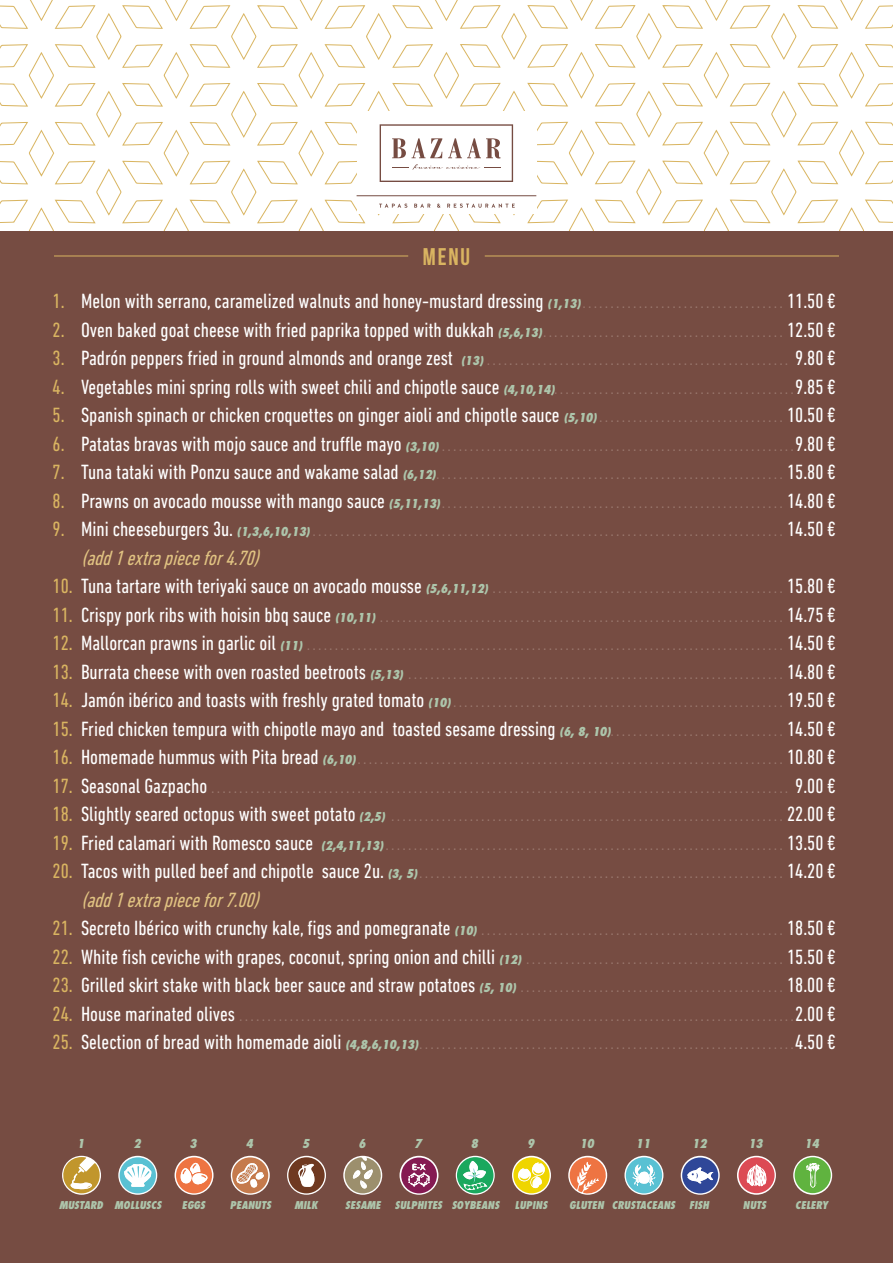
<style>
.page{position:relative;width:893px;height:1263px;background:#764c42}
.page>*{position:absolute;margin:0;border:0;box-sizing:border-box;transform-origin:0 0}
.t1{font:700 24px "Bebas Neue";color:#d9b461}
.t2{font:condensed 21px/28.5px "DIN Next LT Pro";color:#fff}
.t3{font:condensed 21px/28.5px "DIN Next LT Pro";color:#d9b461;text-align:justify}
.t4{font:italic condensed 21px "DIN Next LT Pro";color:#e1c382}
.t5{font:condensed 15px/28.5px "DIN Next LT Pro";color:#9a786e;text-align:justify}
.t6{font:italic 800 condensed 12px "Futura Std";color:#adc5ab}
.t7{font:italic 800 condensed 10.5px "Futura Std";color:#adc5ab}
.s1{font-family:"Futura Std";font-weight:800;font-style:italic;font-size:12px;color:#adc5ab}
.s2{font-size:15px;color:#9a786e}
.s3{font-size:21px;color:#fff}
.s4{font-style:italic;color:#e1c382}
</style>
<div class="page">
<hr style="left:485px;top:256px;width:354px;height:1px;background:#d9b461">
<svg style="left:0;top:0;width:893px;height:230px;background:#fbf9f4"></svg>
<hr style="left:357px;top:195px;width:179px;height:1px;background:#764c42">
<hr style="left:54px;top:256px;width:354px;height:1px;background:#d9b461">
<svg style="left:568px;top:1155px;width:40px;height:40px"></svg>
<svg style="left:400px;top:1156px;width:38px;height:39px"></svg>
<svg style="left:401px;top:1157px;width:36px;height:36px"></svg>
<svg style="left:624px;top:1156px;width:39px;height:39px"></svg>
<svg style="left:626px;top:1157px;width:36px;height:36px"></svg>
<svg style="left:343px;top:1156px;width:39px;height:39px"></svg>
<svg style="left:344px;top:1157px;width:39px;height:37px"></svg>
<svg style="left:793px;top:1156px;width:39px;height:39px"></svg>
<svg style="left:795px;top:1157px;width:36px;height:36px"></svg>
<svg style="left:681px;top:1156px;width:39px;height:39px"></svg>
<svg style="left:682px;top:1157px;width:36px;height:36px"></svg>
<svg style="left:62px;top:1156px;width:39px;height:39px"></svg>
<svg style="left:62px;top:1157px;width:39px;height:37px"></svg>
<svg style="left:287px;top:1156px;width:39px;height:39px"></svg>
<svg style="left:288px;top:1157px;width:37px;height:36px"></svg>
<svg style="left:456px;top:1156px;width:39px;height:39px"></svg>
<svg style="left:457px;top:1157px;width:37px;height:36px"></svg>
<svg style="left:737px;top:1156px;width:39px;height:39px"></svg>
<svg style="left:738px;top:1157px;width:37px;height:36px"></svg>
<svg style="left:175px;top:1156px;width:38px;height:39px"></svg>
<svg style="left:176px;top:1157px;width:36px;height:36px"></svg>
<svg style="left:512px;top:1156px;width:39px;height:39px"></svg>
<svg style="left:513px;top:1157px;width:37px;height:36px"></svg>
<svg style="left:118px;top:1156px;width:39px;height:39px"></svg>
<svg style="left:120px;top:1157px;width:36px;height:36px"></svg>
<svg style="left:231px;top:1156px;width:39px;height:39px"></svg>
<svg style="left:232px;top:1157px;width:36px;height:36px"></svg>
<h2 class="t3" style="left:53px;top:287px;width:11px">1.<br>2.<br>3.<br>4.<br>5.<br>6.<br>7.<br>8.<br>9.</h2>
<h2 class="t3" style="left:53px;top:572px;width:19px">10.<br>11.<br>12.<br>13.<br>14.<br>15.<br>16.<br>17.<br>18.<br>19.<br>20.</h2>
<h2 class="t3" style="left:53px;top:914px;width:19px">21.<br>22.<br>23.<br>24.<br>25.</h2>
<h1 class="t1" style="left:423px;top:243px;width:49px">MENU</h1>
<p class="t2" style="left:81px;top:287px;width:756px">Melon with serrano, caramelized walnuts and honey-mustard dressing <span class="s1">(1,13)</span> <span class="s2">. . . . . . . . . . . . . . . . . . . . . . . . . . . . . . . . . . . .</span> 11.50 €<br>Oven baked goat cheese with fried paprika topped with dukkah <span class="s1">(5,6,13)</span> <span class="s2">. . . . . . . . . . . . . . . . . . . . . . . . . . . . . . . . . . . . . . . . . . .</span> 12.50 €</p>
<p class="t5" style="left:81px;top:346px;width:756px"><span class="s3">Padrón peppers fried in ground almonds and orange zest</span> <span class="s1">(13)</span> . . . . . . . . . . . . . . . . . . . . . . . . . . . . . . . . . . . . . . . . . . . . . . . . . . . . . . <span class="s3">9.80 €</span></p>
<p class="t2" style="left:81px;top:372px;width:756px">Vegetables mini spring rolls with sweet chili and chipotle sauce <span class="s1">(4,10,14)</span> <span class="s2">. . . . . . . . . . . . . . . . . . . . . . . . . . . . . . . . . . . . . . . . . .</span> 9.85 €<br>Spanish spinach or chicken croquettes on ginger aioli and chipotle sauce <span class="s1">(5,10)</span> <span class="s2">. . . . . . . . . . . . . . . . . . . . . . . . . . . . . . . . .</span> 10.50 €</p>
<p class="t5" style="left:81px;top:431px;width:756px"><span class="s3">Patatas bravas with mojo sauce and truffle mayo</span> <span class="s1">(3,10)</span> . . . . . . . . . . . . . . . . . . . . . . . . . . . . . . . . . . . . . . . . . . . . . . . . . . . . . . . . . . . . . . <span class="s3">9.80 € Tuna tataki with Ponzu sauce and wakame salad</span> <span class="s1">(6,12)</span> . . . . . . . . . . . . . . . . . . . . . . . . . . . . . . . . . . . . . . . . . . . . . . . . . . . . . . . . . . . . . . <span class="s3">15.80 € Prawns on avocado mousse with mango sauce</span> <span class="s1">(5,11,13)</span> . . . . . . . . . . . . . . . . . . . . . . . . . . . . . . . . . . . . . . . . . . . . . . . . . . . . . . . . . . . . . <span class="s3">14.80 € Mini cheeseburgers 3u.</span> <span class="s1">(1,3,6,10,13)</span> . . . . . . . . . . . . . . . . . . . . . . . . . . . . . . . . . . . . . . . . . . . . . . . . . . . . . . . . . . . . . . . . . . . . . . . . . . . . . . . . . . . . <span class="s3">14.50 €</span></p>
<h2 class="t4" style="left:81px;top:546px;width:186px">(add1extrapiecefor4. 70)</h2>
<p class="t5" style="left:81px;top:574px;width:756px"><span class="s3">Tuna tartare with teriyaki sauce on avocado mousse</span> <span class="s1">(5,6,11,12)</span> . . . . . . . . . . . . . . . . . . . . . . . . . . . . . . . . . . . . . . . . . . . . . . . . . . . . <span class="s3">15.80 € Crispy pork ribs with hoisin bbq sauce</span> <span class="s1">(10,11)</span> . . . . . . . . . . . . . . . . . . . . . . . . . . . . . . . . . . . . . . . . . . . . . . . . . . . . . . . . . . . . . . . . . . . . . . . . <span class="s3">14.75 € Mallorcan prawns in garlic oil</span> <span class="s1">(11)</span> . . . . . . . . . . . . . . . . . . . . . . . . . . . . . . . . . . . . . . . . . . . . . . . . . . . . . . . . . . . . . . . . . . . . . . . . . . . . . . . . . . . . . <span class="s3">14.50 € Burrata cheese with oven roasted beetroots</span> <span class="s1">(5,13)</span> . . . . . . . . . . . . . . . . . . . . . . . . . . . . . . . . . . . . . . . . . . . . . . . . . . . . . . . . . . . . . . . . . . . <span class="s3">14.80 € Jamón ibérico and toasts with freshly grated tomato</span> <span class="s1">(10)</span> . . . . . . . . . . . . . . . . . . . . . . . . . . . . . . . . . . . . . . . . . . . . . . . . . . . . . . . . . . . <span class="s3">19.50 €</span></p>
<h2 class="t2" style="left:81px;top:714px;width:756px">Fried chicken tempura with chipotle mayo and toasted sesame dressing <span class="s1">(6, 8, 10)</span> <span class="s2">. . . . . . . . . . . . . . . . . . . . . . . . . . . . . . .</span> 14.50 €</h2>
<p class="t5" style="left:81px;top:745px;width:756px"><span class="s3">Homemade hummus with Pita bread</span> <span class="s1">(6,10)</span> . . . . . . . . . . . . . . . . . . . . . . . . . . . . . . . . . . . . . . . . . . . . . . . . . . . . . . . . . . . . . . . . . . . . . . . . . . . . <span class="s3">10.80 € Seasonal Gazpacho</span> . . . . . . . . . . . . . . . . . . . . . . . . . . . . . . . . . . . . . . . . . . . . . . . . . . . . . . . . . . . . . . . . . . . . . . . . . . . . . . . . . . . . . . . . . . . . . . . . . . . . . . . <span class="s3">9.00 € Slightly seared octopus with sweet potato</span> <span class="s1">(2,5)</span> . . . . . . . . . . . . . . . . . . . . . . . . . . . . . . . . . . . . . . . . . . . . . . . . . . . . . . . . . . . . . . . . . . . . . <span class="s3">22.00 € Fried calamari with Romesco sauce</span> <span class="s1">(2,4,11,13)</span> . . . . . . . . . . . . . . . . . . . . . . . . . . . . . . . . . . . . . . . . . . . . . . . . . . . . . . . . . . . . . . . . . . . . . . <span class="s3">13.50 € Tacos with pulled beef and chipotle sauce 2u.</span> <span class="s1">(3, 5)</span> . . . . . . . . . . . . . . . . . . . . . . . . . . . . . . . . . . . . . . . . . . . . . . . . . . . . . . . . . . . . . . . . . <span class="s3">14.20 €</span></p>
<p class="t2" style="left:81px;top:885px;width:756px"><span class="s4">(add1extrapiecefor7. 00)<br></span>Secreto Ibérico with crunchy kale, figs and pomegranate <span class="s1">(10)</span> <span class="s2">. . . . . . . . . . . . . . . . . . . . . . . . . . . . . . . . . . . . . . . . . . . . . . . . . . . . . .</span> 18.50 € White fish ceviche with grapes, coconut, spring onion and chilli <span class="s1">(12)</span> <span class="s2">. . . . . . . . . . . . . . . . . . . . . . . . . . . . . . . . . . . . . . . . . . . . . .</span> 15.50 € Grilled skirt stake with black beer sauce and straw potatoes <span class="s1">(5, 10)</span> <span class="s2">. . . . . . . . . . . . . . . . . . . . . . . . . . . . . . . . . . . . . . . . . . . . . . .</span> 18.00 €</p>
<p class="t5" style="left:81px;top:1001px;width:756px"><span class="s3">House marinated olives</span> . . . . . . . . . . . . . . . . . . . . . . . . . . . . . . . . . . . . . . . . . . . . . . . . . . . . . . . . . . . . . . . . . . . . . . . . . . . . . . . . . . . . . . . . . . . . . . . . . . <span class="s3">2.00 €<br>Selection of bread with homemade aioli</span> <span class="s1">(4,8,6,10,13)</span> . . . . . . . . . . . . . . . . . . . . . . . . . . . . . . . . . . . . . . . . . . . . . . . . . . . . . . . . . . . . . . . . . . <span class="s3">4.50 €</span></p>
<p class="t6" style="left:77px;top:1136px;width:9px">1</p>
<p class="t6" style="left:133px;top:1136px;width:9px">2</p>
<p class="t6" style="left:190px;top:1136px;width:9px">3</p>
<p class="t6" style="left:246px;top:1136px;width:9px">4</p>
<p class="t6" style="left:302px;top:1136px;width:9px">5</p>
<p class="t6" style="left:358px;top:1136px;width:9px">6</p>
<p class="t6" style="left:415px;top:1136px;width:9px">7</p>
<p class="t6" style="left:471px;top:1136px;width:9px">8</p>
<p class="t6" style="left:527px;top:1136px;width:9px">9</p>
<p class="t6" style="left:580px;top:1136px;width:16px">10</p>
<p class="t6" style="left:636px;top:1136px;width:16px">11</p>
<p class="t6" style="left:692px;top:1136px;width:16px">12</p>
<p class="t6" style="left:748px;top:1136px;width:16px">13</p>
<p class="t6" style="left:805px;top:1136px;width:16px">14</p>
<p class="t7" style="left:59px;top:1198px;width:104px">MUSTARD MOLLUSCS</p>
<p class="t7" style="left:182px;top:1198px;width:25px">EGGS</p>
<p class="t7" style="left:230px;top:1198px;width:43px">PEANUTS</p>
<p class="t7" style="left:294px;top:1198px;width:25px">MILK</p>
<p class="t7" style="left:345px;top:1198px;width:37px">SESAME</p>
<p class="t7" style="left:395px;top:1198px;width:106px">SULPHITES SOYBEANS</p>
<p class="t7" style="left:515px;top:1198px;width:34px">LUPINS</p>
<p class="t7" style="left:569px;top:1198px;width:108px">GLUTEN CRUSTACEANS</p>
<p class="t7" style="left:689px;top:1198px;width:21px">FISH</p>
<p class="t7" style="left:743px;top:1198px;width:25px">NUTS</p>
<p class="t7" style="left:795px;top:1198px;width:34px">CELERY</p>
</div>
